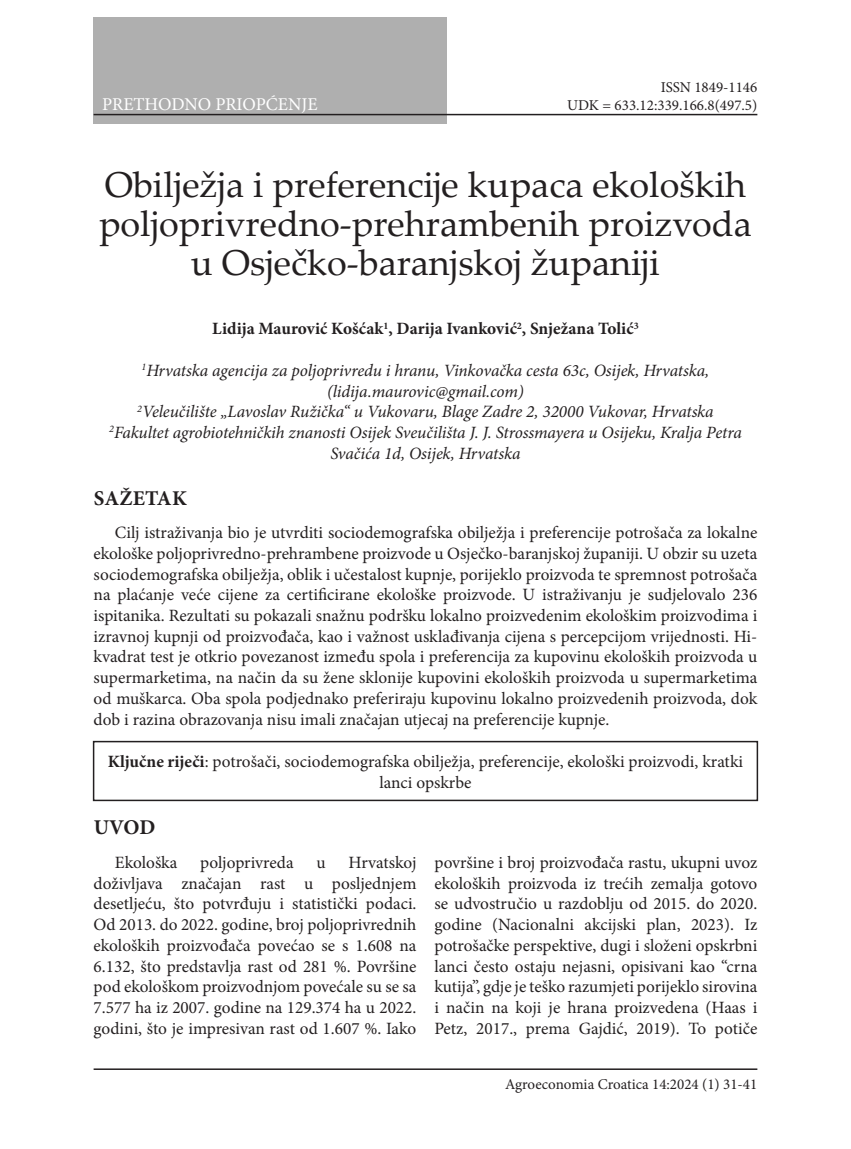
<style>
.page{position:relative;width:851px;height:1149px;background:#fff}
.page>*{position:absolute;margin:0;border:0;box-sizing:border-box;transform-origin:0 0}
.t1{font:36px/39px "Palatino Linotype";color:#231f20;text-align:center}
.t2{font:700 21px "Minion Pro";letter-spacing:.01em;color:#231f20}
.t3{font:18px "Minion Pro";letter-spacing:-.005em;color:#fff}
.abstract{font:17.25px/20.7px "Minion Pro";letter-spacing:-.005em;color:#231f20;text-align:justify}
.paragraph_2_kolone{font:17.25px/20.7px "Minion Pro";color:#231f20;text-align:justify}
.Adresa{font:italic 17.25px/20.7px "Minion Pro";letter-spacing:-.01em;color:#231f20;text-align:center}
.kljucne-rijeci_border{font:17.25px/20.7px "Minion Pro";color:#231f20;text-align:center}
.autori{font:700 17.25px "Minion Pro";color:#231f20}
.t4{font:15px "Minion Pro";color:#231f20}
.s1{font-weight:700}
</style>
<div class="page">
<div style="left:94px;top:17px;width:352px;height:106px;background:#afafaf"></div>
<hr style="left:94px;top:114px;width:663px;height:1px;background:#231f20">
<hr style="left:94px;top:1068px;width:663px;height:1px;background:#231f20">
<div style="left:93px;top:740px;width:665px;height:60px;border:2px solid #231f20"></div>
<p class="t3" style="left:102px;top:92px;width:217px">PRETHODNO PRIOPĆENJE</p>
<p class="t4" style="left:660px;top:77px;width:98px">ISSN 1849-1146</p>
<p class="t4" style="left:567px;top:95px;width:192px">UDK = 633.12:339.166.8(497.5)</p>
<p class="t1" style="left:99px;top:163px;width:654px">Obilježja i preferencije kupaca ekoloških poljoprivredno-prehrambenih proizvoda u Osječko-baranjskoj županiji</p>
<p class="autori" style="left:212px;top:316px;width:428px">Lidija Maurović Košćak<sup>1</sup>, Darija Ivanković<sup>2</sup>, Snježana Tolić<sup>3</sup></p>
<p class="Adresa" style="left:142px;top:360px;width:569px"><sup>1</sup>Hrvatska agencija za poljoprivredu i hranu, Vinkovačka cesta 63c, Osijek, Hrvatska,</p>
<p class="Adresa" style="left:327px;top:380px;width:198px">(lidija.maurovic@gmail.com)</p>
<p class="Adresa" style="left:137px;top:401px;width:578px"><sup>2</sup>Veleučilište „Lavoslav Ružička“ u Vukovaru, Blage Zadre 2, 32000 Vukovar, Hrvatska</p>
<p class="Adresa" style="left:109px;top:422px;width:634px"><sup>2</sup>Fakultet agrobiotehničkih znanosti Osijek Sveučilišta J. J. Strossmayera u Osijeku, Kralja Petra<br>Svačića 1d, Osijek, Hrvatska</p>
<p class="t2" style="left:94px;top:483px;width:95px">SAŽETAK</p>
<p class="abstract" style="left:94px;top:522px;width:665px;text-indent:21px">Cilj istraživanja bio je utvrditi sociodemografska obilježja i preferencije potrošača za lokalne ekološke poljoprivredno-prehrambene proizvode u Osječko-baranjskoj županiji. U obzir su uzeta sociodemografska obilježja, oblik i učestalost kupnje, porijeklo proizvoda te spremnost potrošača na plaćanje veće cijene za certificirane ekološke proizvode. U istraživanju je sudjelovalo 236 ispitanika. Rezultati su pokazali snažnu podršku lokalno proizvedenim ekološkim proizvodima i izravnoj kupnji od proizvođača, kao i važnost usklađivanja cijena s percepcijom vrijednosti. Hi&shy;kvadrat test je otkrio povezanost između spola i preferencija za kupovinu ekoloških proizvoda u supermarketima, na način da su žene sklonije kupovini ekoloških proizvoda u supermarketima od muškarca. Oba spola podjednako preferiraju kupovinu lokalno proizvedenih proizvoda, dok dob i razina obrazovanja nisu imali značajan utjecaj na preferencije kupnje.</p>
<p class="kljucne-rijeci_border" style="left:108px;top:751px;width:637px"><span class="s1">Ključne riječi</span>: potrošači, sociodemografska obilježja, preferencije, ekološki proizvodi, kratki lanci opskrbe</p>
<p class="t2" style="left:94px;top:812px;width:63px">UVOD</p>
<p class="paragraph_2_kolone" style="left:115px;top:851px;width:64px">Ekološka</p>
<p class="paragraph_2_kolone" style="left:200px;top:851px;width:95px">poljoprivreda</p>
<p class="paragraph_2_kolone" style="left:316px;top:851px;width:11px">u</p>
<p class="paragraph_2_kolone" style="left:94px;top:851px;width:324px;text-indent:255px">Hrvatskoj doživljava značajan rast u posljednjem desetljeću, što potvrđuju i statistički podaci.<br>Od 2013. do 2022. godine, broj poljoprivrednih ekoloških proizvođača povećao se s 1.608 na 6.132, što predstavlja rast od 281 %. Površine pod ekološkom proizvodnjom povećale su se sa 7.577 ha iz 2007. godine na 129.374 ha u 2022. godini, što je impresivan rast od 1.607 %. Iako</p>
<p class="paragraph_2_kolone" style="left:434px;top:851px;width:324px">površine i broj proizvođača rastu, ukupni uvoz ekoloških proizvoda iz trećih zemalja gotovo se udvostručio u razdoblju od 2015. do 2020. godine (Nacionalni akcijski plan, 2023). Iz potrošačke perspektive, dugi i složeni opskrbni lanci često ostaju nejasni, opisivani kao “crna kutija”, gdje je teško razumjeti porijeklo sirovina i način na koji je hrana proizvedena (Haas i Petz, 2017., prema Gajdić, 2019). To potiče</p>
<p class="t4" style="left:505px;top:1073px;width:254px">Agroeconomia Croatica 14:2024 (1) 31-41</p>
</div>
